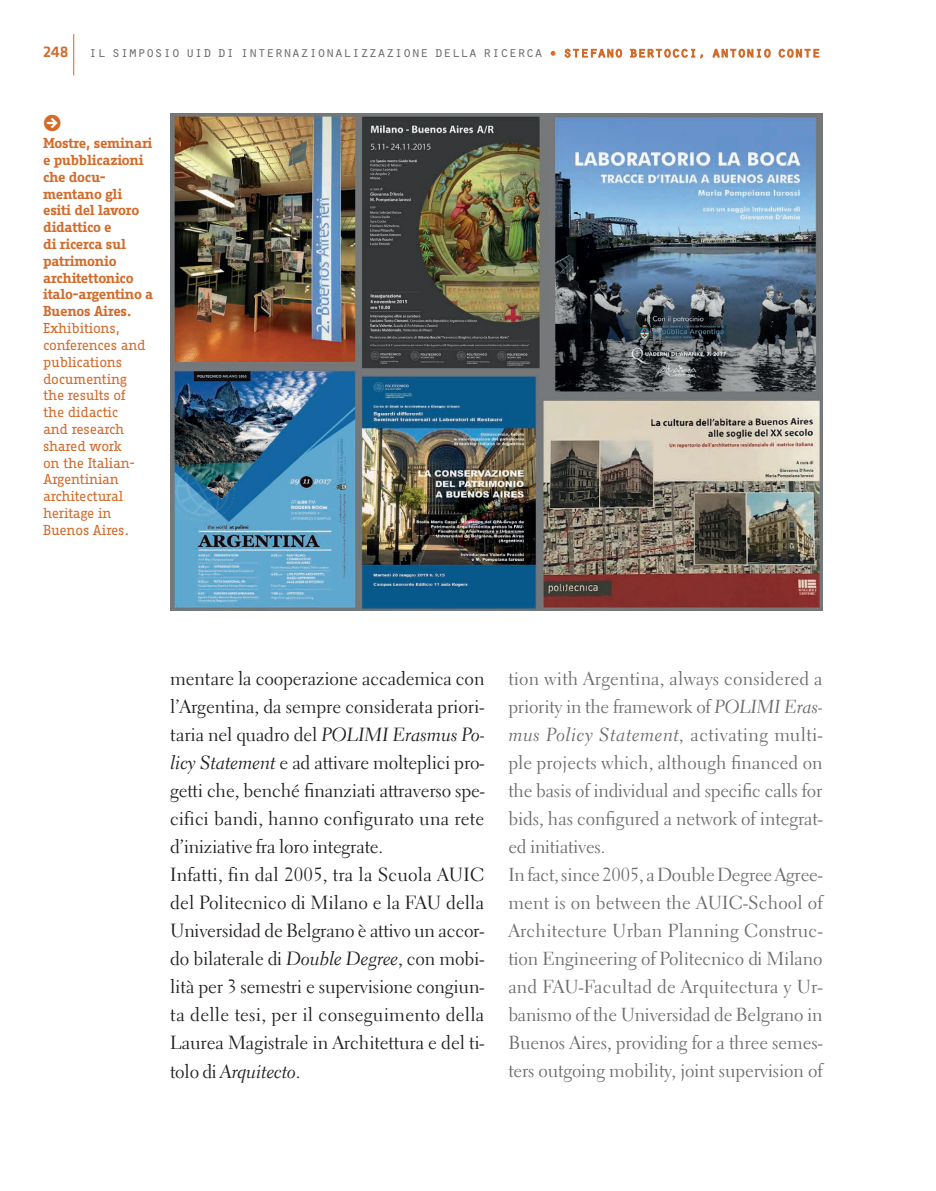
<style>
.page{position:relative;width:936px;height:1191px;background:#fff}
.page>*{position:absolute;margin:0;border:0;box-sizing:border-box;transform-origin:0 0}
.t1{font:700 24px "Klavika";color:#d26a2a}
.t2{font:19px/28px "Electra LT Std";letter-spacing:-.005em;color:#231f20}
.t3{font:19px "Electra LT Std Cursive";letter-spacing:-.01em;color:#231f20}
.t4{font:18.8px/28px "Electra LT Std";letter-spacing:-.005em;color:#6c6d70}
.t5{font:18.8px "Electra LT Std Cursive";letter-spacing:.025em;color:#6c6d70}
.t6{font:15px "Orator Std";letter-spacing:-.03em;color:#6c6d70}
.t7{font:14px/16.8px "Fago Office Serif";letter-spacing:-.02em;color:#d26a2a}
.t8{font:700 14px/16.8px "Fago Office Serif";letter-spacing:-.03em;color:#d26a2a}
.s1{font-family:"Klavika";font-weight:500;font-size:16px;color:#d26a2a}
.s2{font-family:"Orator";color:#d26a2a}
.s3{font-family:"Electra LT Std Cursive"}
.s4{font-family:"Electra LT Std"}
</style>
<div class="page">
<hr style="left:73px;top:34px;width:1px;height:41px;background:#d26a2a">
<img style="left:170px;top:113px;width:652px;height:497px">
<p class="t6" style="left:43px;top:41px;width:779px"><span class="s1">248</span> il simposio uid di internazionalizzazione della ricerca <span class="s2">• stefano bertocci, antonio conte</span></p>
<p class="t1" style="left:43px;top:110px;width:20px">•</p>
<p class="t8" style="left:43px;top:135px;width:112px">Mostre, seminari e pubblicazioni che docu&shy;mentano gli esiti del lavoro didattico e<br>di ricerca sul patrimonio architettonico italo-argentino a<br>Buenos Aires.</p>
<p class="t7" style="left:43px;top:320px;width:104px">Exhibitions, conferences and publications documenting the results of the didactic and research shared work<br>on the Italian-<br>Argentinian architectural heritage in<br>Buenos Aires.</p>
<p class="t2" style="left:170px;top:665px;width:316px">mentare la cooperazione accademica con l’Argentina, da sempre considerata priori&shy;taria nel quadro del <span class="s3">POLIMI Erasmus Po&shy;licy Statement</span> e ad attivare molteplici pro&shy;getti che, benché finanziati attraverso spe&shy;cifici bandi, hanno configurato una rete d’iniziative fra loro integrate.<br>Infatti, fin dal 2005, tra la Scuola AUIC del Politecnico di Milano e la FAU della Universidad de Belgrano è attivo un accor&shy;do bilaterale di <span class="s3">Double Degree</span>, con mobi&shy;lità per 3 semestri e supervisione congiun&shy;ta delle tesi, per il conseguimento della Laurea Magistrale in Architettura e del ti-</p>
<p class="t3" style="left:170px;top:1059px;width:132px"><span class="s4">tolo di</span> Arquitecto<span class="s4">.</span></p>
<p class="t4" style="left:508px;top:664px;width:316px">tion with Argentina, always considered a priority in the framework of <span class="s3">POLIMI Eras-</span></p>
<p class="t5" style="left:508px;top:723px;width:315px">mus Policy Statement, <span class="s4">activating multi-</span></p>
<p class="t4" style="left:508px;top:748px;width:316px">ple projects which, although financed on the basis of individual and specific calls for bids, has configured a network of integrat&shy;ed initiatives.<br>In fact, since 2005, a Double Degree Agree&shy;ment is on between the AUIC-School of Architecture Urban Planning Construc&shy;tion Engineering of Politecnico di Milano and FAU-Facultad de Arquitectura y Ur&shy;banismo of the Universidad de Belgrano in Buenos Aires, providing for a three semes&shy;ters outgoing mobility, joint supervision of</p>
</div>
